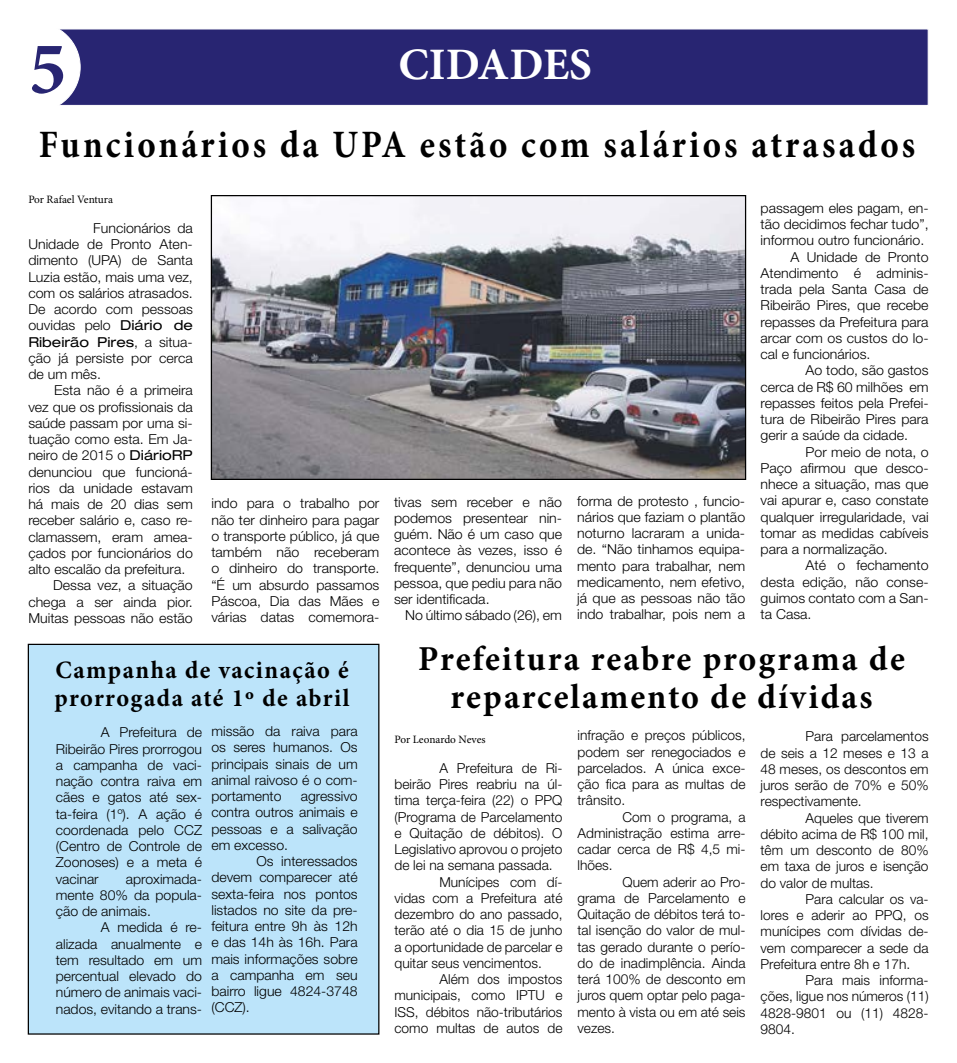
<style>
.page{position:relative;width:957px;height:1063px;background:#fff}
.page>*{position:absolute;margin:0;border:0;box-sizing:border-box;transform-origin:0 0}
.t1{font:700 75px "Minion Pro";color:#282572}
.t2{font:700 45px "Minion Pro";color:#fff}
.t3{font:700 38.75px "Minion Pro";letter-spacing:.09em;color:#000;scale:.9 1}
.t4{font:700 35px/37.5px "Minion Pro";letter-spacing:.055em;color:#000;text-align:center}
.t5{font:700 25px/27.5px "Minion Pro";letter-spacing:.06em;color:#000}
.t6{font:300 13.75px/16.2px "Helvetica Neue LT Std";color:#000;text-align:justify}
.t7{font:expanded 13.75px "Helvetica Neue";color:#000}
.t8{font:11.25px "Minion Pro";letter-spacing:-.005em;color:#000}
.s1{font-family:"Helvetica Neue";font-weight:400;font-stretch:expanded}
.s2{font-family:"Helvetica Neue LT Std";font-weight:300;font-stretch:normal}
</style>
<div class="page">
<div style="left:81px;top:29px;width:848px;height:76px;background:#282572"></div>
<svg style="left:60px;top:29px;width:21px;height:76px"></svg>
<div style="left:28px;top:644px;width:351px;height:390px;background:#bce4fa"></div>
<div style="left:28px;top:644px;width:351px;height:391px;border:1px solid #000"></div>
<img style="left:213px;top:197px;width:531px;height:281px">
<div style="left:211px;top:195px;width:535px;height:285px;border:1px solid #000"></div>
<h1 class="t1" style="left:29px;top:16px;width:39px">5</h1>
<h2 class="t2" style="left:398px;top:33px;width:195px">CIDADES</h2>
<h3 class="t3" style="left:39px;top:118px;width:975px">Funcionários da UPA estão com salários atrasados</h3>
<p class="t8" style="left:28px;top:192px;width:86px">Por Rafael Ventura</p>
<p class="t6" style="left:28px;top:220px;width:166px;text-indent:65px">Funcionários da Unidade de Pronto Aten&shy;dimento (UPA) de Santa Luzia estão, mais uma vez, com os salários atrasados.<br>De acordo com pessoas ouvidas pelo <span class="s1">Diário de</span></p>
<p class="t7" style="left:28px;top:333px;width:166px">Ribeirão Pires<span class="s2">, a situa-</span></p>
<p class="t6" style="left:28px;top:350px;width:166px">ção já persiste por cerca de um mês.</p>
<p class="t6" style="left:54px;top:382px;width:140px">Esta não é a primeira</p>
<p class="t6" style="left:28px;top:398px;width:166px">vez que os profissionais da</p>
<p class="t6" style="left:28px;top:415px;width:166px">saúde passam por uma si-</p>
<p class="t6" style="left:28px;top:431px;width:166px">tuação como esta. Em Ja-</p>
<p class="t6" style="left:28px;top:447px;width:166px">neiro de 2015 o <span class="s1">DiárioRP</span></p>
<p class="t6" style="left:28px;top:463px;width:166px">denunciou que funcioná-</p>
<p class="t6" style="left:28px;top:480px;width:166px">rios da unidade estavam</p>
<p class="t6" style="left:28px;top:496px;width:166px">há mais de 20 dias sem</p>
<p class="t6" style="left:28px;top:512px;width:166px">receber salário e, caso re-</p>
<p class="t6" style="left:28px;top:528px;width:166px">clamassem, eram amea-</p>
<p class="t6" style="left:28px;top:545px;width:166px">çados por funcionários do</p>
<p class="t6" style="left:28px;top:561px;width:158px">alto escalão da prefeitura.</p>
<p class="t6" style="left:53px;top:577px;width:141px">Dessa vez, a situação</p>
<p class="t6" style="left:28px;top:593px;width:166px">chega a ser ainda pior.</p>
<p class="t6" style="left:28px;top:610px;width:166px">Muitas pessoas não estão</p>
<p class="t6" style="left:760px;top:199px;width:170px">passagem eles pagam, en-</p>
<p class="t6" style="left:760px;top:216px;width:169px">tão decidimos fechar tudo”,</p>
<p class="t6" style="left:760px;top:232px;width:165px">informou outro funcionário.</p>
<p class="t6" style="left:790px;top:248px;width:140px">A Unidade de Pronto</p>
<p class="t6" style="left:760px;top:264px;width:169px">Atendimento é adminis-</p>
<p class="t6" style="left:760px;top:281px;width:169px">trada pela Santa Casa de</p>
<p class="t6" style="left:760px;top:297px;width:169px">Ribeirão Pires, que recebe</p>
<p class="t6" style="left:760px;top:313px;width:170px">repasses da Prefeitura para</p>
<p class="t6" style="left:760px;top:329px;width:169px">arcar com os custos do lo-</p>
<p class="t6" style="left:760px;top:346px;width:111px">cal e funcionários.</p>
<p class="t6" style="left:805px;top:362px;width:125px">Ao todo, são gastos</p>
<p class="t6" style="left:760px;top:378px;width:170px">cerca de R$ 60 milhões em</p>
<p class="t6" style="left:760px;top:394px;width:169px">repasses feitos pela Prefei-</p>
<p class="t6" style="left:760px;top:411px;width:170px">tura de Ribeirão Pires para</p>
<p class="t6" style="left:760px;top:427px;width:149px">gerir a saúde da cidade.</p>
<p class="t6" style="left:805px;top:443px;width:125px">Por meio de nota, o</p>
<p class="t6" style="left:760px;top:459px;width:169px">Paço afirmou que desco-</p>
<p class="t6" style="left:760px;top:476px;width:170px">nhece a situação, mas que</p>
<p class="t6" style="left:760px;top:492px;width:169px">vai apurar e, caso constate</p>
<p class="t6" style="left:760px;top:508px;width:169px">qualquer irregularidade, vai</p>
<p class="t6" style="left:760px;top:524px;width:169px">tomar as medidas cabíveis</p>
<p class="t6" style="left:760px;top:541px;width:129px">para a normalização.</p>
<p class="t6" style="left:805px;top:557px;width:125px">Até o fechamento</p>
<p class="t6" style="left:760px;top:573px;width:169px">desta edição, não conse-</p>
<p class="t6" style="left:760px;top:589px;width:169px">guimos contato com a San-</p>
<p class="t6" style="left:760px;top:606px;width:52px">ta Casa.</p>
<p class="t6" style="left:577px;top:492px;width:170px">forma de protesto , funcio&shy;nários que faziam o plantão noturno lacraram a unida&shy;de. “Não tinhamos equipa&shy;mento para trabalhar, nem medicamento, nem efetivo, já que as pessoas não tão indo trabalhar, pois nem a</p>
<p class="t6" style="left:211px;top:495px;width:170px">indo para o trabalho por não ter dinheiro para pagar o transporte público, já que também não receberam o dinheiro do transporte. “É um absurdo passamos Páscoa, Dia das Mães e várias datas comemora-</p>
<p class="t6" style="left:394px;top:493px;width:170px">tivas sem receber e não podemos presentear nin&shy;guém. Não é um caso que acontece às vezes, isso é frequente”, denunciou uma pessoa, que pediu para não ser identificada.</p>
<p class="t6" style="left:405px;top:607px;width:158px">No último sábado (26), em</p>
<h3 class="t5" style="left:55px;top:656px;width:297px">Campanha de vacinação é prorrogada até 1º de abril</h3>
<p class="t6" style="left:56px;top:724px;width:148px;text-indent:45px">A Prefeitura de Ribeirão Pires prorrogou a campanha de vaci&shy;nação contra raiva em cães e gatos até sex&shy;ta-feira (1º). A ação é coordenada pelo CCZ (Centro de Controle de Zoonoses) e a meta é vacinar</p>
<p class="t6" style="left:211px;top:723px;width:148px">missão da raiva para os seres humanos. Os principais sinais de um animal raivoso é o com&shy;portamento</p>
<p class="t6" style="left:211px;top:788px;width:148px;text-indent:89px">agressivo contra outros animais e pessoas e a salivação em excesso.</p>
<p class="t6" style="left:211px;top:853px;width:148px;text-indent:45px">Os interessados devem comparecer até sexta-feira nos pontos listados no site da pre&shy;feitura entre 9h às 12h e das 14h às 16h. Para mais informações sobre a campanha em seu bairro ligue 4824-3748 (CCZ).</p>
<p class="t6" style="left:56px;top:870px;width:148px;text-indent:70px">aproximada&shy;mente 80% da popula&shy;ção de animais.</p>
<p class="t6" style="left:56px;top:919px;width:148px;text-indent:45px">A medida é re&shy;alizada anualmente e tem resultado em um percentual elevado do número de animais vaci&shy;nados, evitando a trans-</p>
<h3 class="t4" style="left:418px;top:640px;width:488px">Prefeitura reabre programa de reparcelamento de dívidas</h3>
<p class="t8" style="left:394px;top:732px;width:93px">Por Leonardo Neves</p>
<p class="t6" style="left:439px;top:760px;width:125px">A Prefeitura de Ri-</p>
<p class="t6" style="left:394px;top:776px;width:169px">beirão Pires reabriu na úl-</p>
<p class="t6" style="left:394px;top:792px;width:169px">tima terça-feira (22) o PPQ</p>
<p class="t6" style="left:394px;top:808px;width:169px">(Programa de Parcelamento</p>
<p class="t6" style="left:394px;top:825px;width:169px">e Quitação de débitos). O</p>
<p class="t6" style="left:394px;top:841px;width:170px">Legislativo aprovou o projeto</p>
<p class="t6" style="left:394px;top:857px;width:160px">de lei na semana passada.</p>
<p class="t6" style="left:439px;top:873px;width:124px">Munícipes com dí-</p>
<p class="t6" style="left:394px;top:890px;width:170px">vidas com a Prefeitura até</p>
<p class="t6" style="left:394px;top:906px;width:169px">dezembro do ano passado,</p>
<p class="t6" style="left:394px;top:922px;width:169px">terão até o dia 15 de junho</p>
<p class="t6" style="left:394px;top:938px;width:170px">a oportunidade de parcelar e</p>
<p class="t6" style="left:394px;top:955px;width:149px">quitar seus vencimentos.</p>
<p class="t6" style="left:439px;top:971px;width:125px">Além dos impostos</p>
<p class="t6" style="left:394px;top:987px;width:170px">municipais, como IPTU e</p>
<p class="t6" style="left:394px;top:1003px;width:169px">ISS, débitos não-tributários</p>
<p class="t6" style="left:394px;top:1020px;width:169px">como multas de autos de</p>
<p class="t6" style="left:577px;top:727px;width:170px">infração e preços públicos, podem ser renegociados e parcelados. A única exce&shy;ção fica para as multas de trânsito.</p>
<p class="t6" style="left:577px;top:808px;width:170px;text-indent:45px">Com o programa, a Administração estima arre&shy;cadar cerca de R$ 4,5 mi&shy;lhões.</p>
<p class="t6" style="left:577px;top:873px;width:170px;text-indent:45px">Quem aderir ao Pro&shy;grama de Parcelamento e Quitação de débitos terá to&shy;tal isenção do valor de mul&shy;tas gerado durante o perío&shy;do de inadimplência. Ainda terá 100% de desconto em juros quem optar pelo paga&shy;mento à vista ou em até seis vezes.</p>
<p class="t6" style="left:760px;top:728px;width:170px;text-indent:45px">Para parcelamentos de seis a 12 meses e 13 a 48 meses, os descontos em juros serão de 70% e 50% respectivamente.</p>
<p class="t6" style="left:760px;top:809px;width:170px;text-indent:45px">Aqueles que tiverem débito acima de R$ 100 mil, têm um desconto de 80% em taxa de juros e isenção do valor de multas.</p>
<p class="t6" style="left:760px;top:891px;width:170px;text-indent:45px">Para calcular os va&shy;lores e aderir ao PPQ, os munícipes com dívidas de&shy;vem comparecer a sede da Prefeitura entre 8h e 17h.</p>
<p class="t6" style="left:760px;top:972px;width:170px;text-indent:45px">Para mais informa&shy;ções, ligue nos números (11)<br>4828-9801 ou (11) 4828- 9804.</p>
</div>
